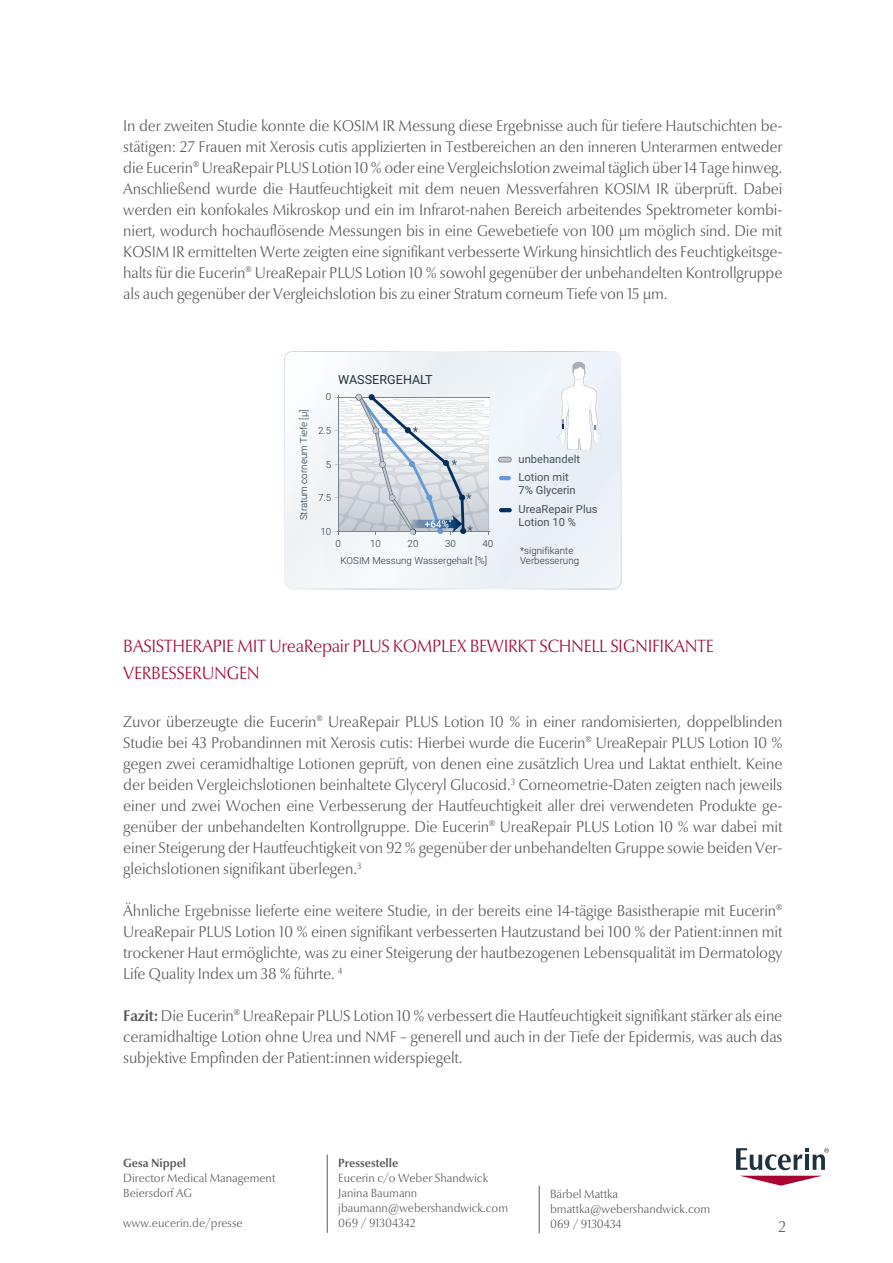
<style>
.page{position:relative;width:893px;height:1263px;background:#fff}
.page>*{position:absolute;margin:0;border:0;box-sizing:border-box;transform-origin:0 0}
.t1{font:300 18px/27px "Eucerina Pro OT";letter-spacing:-.02em;color:#a80331}
.Fließtext{font:300 15.75px/21px "Eucerina Pro OT";letter-spacing:-.01em;color:#57585a;text-align:justify}
.t2{font:12.6px "Roboto";letter-spacing:.005em;color:#1f3241}
.t3{font:300 12px/15px "Eucerina Pro OT";color:#57585a}
.t4{font:700 12px "Eucerina Pro OT";color:#57585a}
.t5{font:11.1px/12.6px "Roboto";color:#42525f}
.t6{font:300 9.75px/10.5px "Roboto";color:#1f3241}
.s1{font-weight:700}
</style>
<div class="page">
<svg style="left:741px;top:1176px;width:80px;height:10px"></svg>
<svg style="left:736px;top:1148px;width:93px;height:22px"></svg>
<hr style="left:805px;top:1155px;width:4px;height:15px;background:#1f3241">
<hr style="left:539px;top:1186px;width:1px;height:47px;background:#57585a">
<svg style="left:557px;top:362px;width:44px;height:88px"></svg>
<hr style="left:338px;top:397px;width:152px;height:1px;background:#798592">
<hr style="left:338px;top:531px;width:152px;height:1px;background:#798592">
<hr style="left:499px;top:476px;width:12px;height:4px;background:#6599d1;border-radius:2px">
<svg style="left:334px;top:394px;width:155px;height:141px"></svg>
<svg style="left:499px;top:508px;width:13px;height:4px"></svg>
<div style="left:499px;top:457px;width:12px;height:5px;background:#bfc5cd;border-radius:2px"></div>
<img style="left:410px;top:515px;width:52px;height:20px">
<p class="Fließtext" style="left:123px;top:116px;width:661px">In der zweiten Studie konnte die KOSIM IR Messung diese Ergebnisse auch für tiefere Hautschichten be&shy;stätigen: 27 Frauen mit Xerosis cutis applizierten in Testbereichen an den inneren Unterarmen entweder die Eucerin® UreaRepair PLUS Lotion 10 % oder eine Vergleichslotion zweimal täglich über 14 Tage hinweg.<br>Anschließend wurde die Hautfeuchtigkeit mit dem neuen Messverfahren KOSIM IR überprüft. Dabei werden ein konfokales Mikroskop und ein im Infrarot-nahen Bereich arbeitendes Spektrometer kombi&shy;niert, wodurch hochauflösende Messungen bis in eine Gewebetiefe von 100 µm möglich sind. Die mit KOSIM IR ermittelten Werte zeigten eine signifikant verbesserte Wirkung hinsichtlich des Feuchtigkeitsge&shy;halts für die Eucerin® UreaRepair PLUS Lotion 10 % sowohl gegenüber der unbehandelten Kontrollgruppe als auch gegenüber der Vergleichslotion bis zu einer Stratum corneum Tiefe von 15 µm.</p>
<p class="t6" style="left:298px;top:520px;width:113px;rotate:-90deg">Stratum corneum Tiefe [µ]</p>
<p class="t2" style="left:338px;top:370px;width:96px">WASSERGEHALT</p>
<p class="t6" style="left:326px;top:391px;width:7px">0</p>
<p class="t6" style="left:318px;top:425px;width:15px">2.5</p>
<p class="t6" style="left:326px;top:458px;width:7px">5</p>
<p class="t6" style="left:318px;top:492px;width:15px">7.5</p>
<p class="t6" style="left:320px;top:526px;width:12px">10</p>
<p class="t6" style="left:335px;top:538px;width:7px">0</p>
<p class="t6" style="left:408px;top:538px;width:12px">20</p>
<p class="t6" style="left:370px;top:538px;width:12px">10</p>
<p class="t6" style="left:445px;top:538px;width:12px">30</p>
<p class="t6" style="left:482px;top:538px;width:12px">40</p>
<p class="t6" style="left:341px;top:555px;width:148px">KOSIM Messung Wassergehalt [%]</p>
<p class="t5" style="left:518px;top:452px;width:63px">unbehandelt</p>
<p class="t5" style="left:518px;top:471px;width:59px">Lotion mit<br>7% Glycerin</p>
<p class="t5" style="left:518px;top:503px;width:81px">UreaRepair Plus<br>Lotion 10 %</p>
<p class="t6" style="left:520px;top:545px;width:61px">*signifikante<br>Verbesserung</p>
<h1 class="t1" style="left:123px;top:633px;width:592px">BASISTHERAPIE MIT UreaRepair PLUS KOMPLEX BEWIRKT SCHNELL SIGNIFIKANTE<br>VERBESSERUNGEN</h1>
<p class="Fließtext" style="left:123px;top:711px;width:661px">Zuvor überzeugte die Eucerin® UreaRepair PLUS Lotion 10 % in einer randomisierten, doppelblinden Studie bei 43 Probandinnen mit Xerosis cutis: Hierbei wurde die Eucerin® UreaRepair PLUS Lotion 10 % gegen zwei ceramidhaltige Lotionen geprüft, von denen eine zusätzlich Urea und Laktat enthielt. Keine der beiden Vergleichslotionen beinhaltete Glyceryl Glucosid.<sup>3</sup> Corneometrie-Daten zeigten nach jeweils einer und zwei Wochen eine Verbesserung der Hautfeuchtigkeit aller drei verwendeten Produkte ge&shy;genüber der unbehandelten Kontrollgruppe. Die Eucerin® UreaRepair PLUS Lotion 10 % war dabei mit einer Steigerung der Hautfeuchtigkeit von 92 % gegenüber der unbehandelten Gruppe sowie beiden Ver&shy;gleichslotionen signifikant überlegen.<sup>3</sup></p>
<p class="Fließtext" style="left:123px;top:900px;width:661px">Ähnliche Ergebnisse lieferte eine weitere Studie, in der bereits eine 14-tägige Basistherapie mit Eucerin® UreaRepair PLUS Lotion 10 % einen signifikant verbesserten Hautzustand bei 100 % der Patient:innen mit trockener Haut ermöglichte, was zu einer Steigerung der hautbezogenen Lebensqualität im Dermatology Life Quality Index um 38 % führte. <sup>4</sup></p>
<p class="Fließtext" style="left:123px;top:1005px;width:661px"><span class="s1">Fazit:</span> Die Eucerin® UreaRepair PLUS Lotion 10 % verbessert die Hautfeuchtigkeit signifikant stärker als eine ceramidhaltige Lotion ohne Urea und NMF – generell und auch in der Tiefe der Epidermis, was auch das subjektive Empfinden der Patient:innen widerspiegelt.</p>
<p class="t4" style="left:123px;top:1156px;width:64px">Gesa Nippel</p>
<p class="t3" style="left:123px;top:1171px;width:154px">Director Medical Management<br>Beiersdorf AG</p>
<p class="t3" style="left:123px;top:1216px;width:121px">www.eucerin.de/presse</p>
<p class="t4" style="left:338px;top:1156px;width:62px">Pressestelle</p>
<p class="t3" style="left:338px;top:1171px;width:171px">Eucerin c/o Weber Shandwick<br>Janina Baumann jbaumann@webershandwick.com<br>069 / 91304342</p>
<p class="t3" style="left:550px;top:1186px;width:162px">Bärbel Mattka bmattka@webershandwick.com<br>069 / 9130434</p>
<p class="Fließtext" style="left:779px;top:1217px;width:9px">2</p>
</div>
